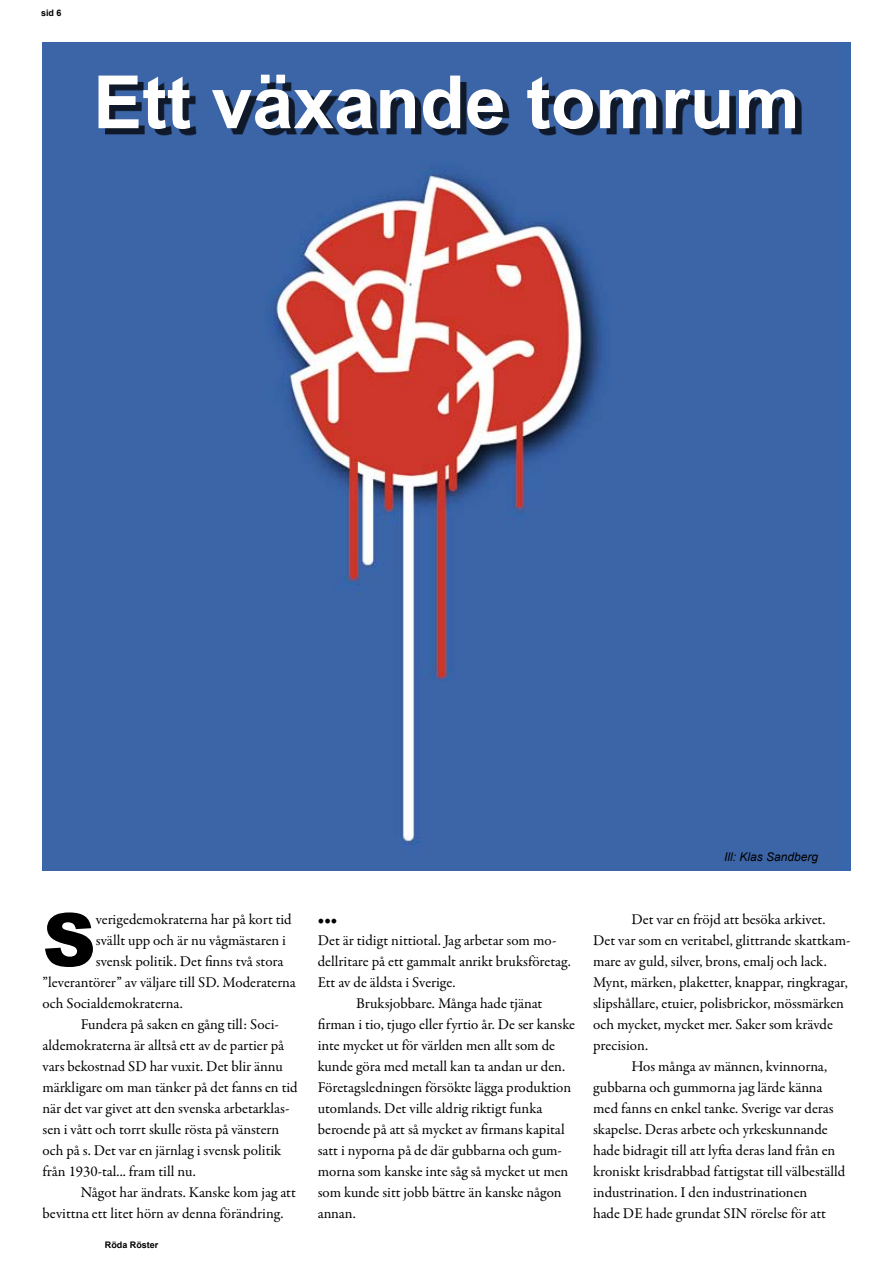
<style>
.page{position:relative;width:893px;height:1263px;background:#fff}
.page>*{position:absolute;margin:0;border:0;box-sizing:border-box;transform-origin:0 0}
.t1{font:900 73.65px "Arial";color:#000}
.t2{font:700 73.5px "Arial";color:#fff}
.t3{font:15px "Garamond Premr Pro";letter-spacing:-.005em;color:#000}
.t4{font:italic 12px "Arial";color:#000}
.t5{font:700 9px "Arial";color:#000}
</style>
<div class="page">
<img style="left:43px;top:43px;width:807px;height:827px">
<div style="left:105px;top:82px;width:696px;height:53px;background:#000;opacity:.75"></div>
<p class="t5" style="left:41px;top:7px;width:22px">sid 6</p>
<h2 class="t2" style="left:93px;top:54px;width:708px">Ett växande tomrum</h2>
<p class="t4" style="left:724px;top:849px;width:96px">Ill: Klas Sandberg</p>
<h1 class="t1" style="left:43px;top:886px;width:55px">S</h1>
<p class="t3" style="left:96px;top:910px;width:198px">verigedemokraterna har på kort tid</p>
<p class="t3" style="left:96px;top:931px;width:192px">svällt upp och är nu vågmästaren i</p>
<p class="t3" style="left:96px;top:952px;width:189px">svensk politik. Det finns två stora</p>
<p class="t3" style="left:43px;top:973px;width:255px">”leverantörer” av väljare till SD. Moderaterna</p>
<p class="t3" style="left:43px;top:994px;width:142px">och Socialdemokraterna.</p>
<p class="t3" style="left:81px;top:1015px;width:200px">Fundera på saken en gång till: Soci-</p>
<p class="t3" style="left:43px;top:1036px;width:240px">aldemokraterna är alltså ett av de partier på</p>
<p class="t3" style="left:43px;top:1057px;width:242px">vars bekostnad SD har vuxit. Det blir ännu</p>
<p class="t3" style="left:43px;top:1078px;width:257px">märkligare om man tänker på det fanns en tid</p>
<p class="t3" style="left:43px;top:1099px;width:248px">när det var givet att den svenska arbetarklas-</p>
<p class="t3" style="left:43px;top:1120px;width:238px">sen i vått och torrt skulle rösta på vänstern</p>
<p class="t3" style="left:43px;top:1141px;width:240px">och på s. Det var en järnlag i svensk politik</p>
<p class="t3" style="left:43px;top:1162px;width:155px">från 1930-tal... fram till nu.</p>
<p class="t3" style="left:81px;top:1183px;width:217px">Något har ändrats. Kanske kom jag att</p>
<p class="t3" style="left:43px;top:1204px;width:242px">bevittna ett litet hörn av denna förändring.</p>
<p class="t5" style="left:105px;top:1239px;width:55px">Röda Röster</p>
<p class="t3" style="left:318px;top:910px;width:21px">•••</p>
<p class="t3" style="left:318px;top:931px;width:240px">Det är tidigt nittiotal. Jag arbetar som mo-</p>
<p class="t3" style="left:318px;top:952px;width:255px">dellritare på ett gammalt anrikt bruksföretag.</p>
<p class="t3" style="left:318px;top:973px;width:139px">Ett av de äldsta i Sverige.</p>
<p class="t3" style="left:356px;top:994px;width:188px">Bruksjobbare. Många hade tjänat</p>
<p class="t3" style="left:318px;top:1015px;width:259px">firman i tio, tjugo eller fyrtio år. De ser kanske</p>
<p class="t3" style="left:318px;top:1036px;width:239px">inte mycket ut för världen men allt som de</p>
<p class="t3" style="left:318px;top:1057px;width:249px">kunde göra med metall kan ta andan ur den.</p>
<p class="t3" style="left:318px;top:1078px;width:255px">Företagsledningen försökte lägga produktion</p>
<p class="t3" style="left:318px;top:1099px;width:226px">utomlands. Det ville aldrig riktigt funka</p>
<p class="t3" style="left:318px;top:1120px;width:248px">beroende på att så mycket av firmans kapital</p>
<p class="t3" style="left:318px;top:1141px;width:246px">satt i nyporna på de där gubbarna och gum-</p>
<p class="t3" style="left:318px;top:1162px;width:252px">morna som kanske inte såg så mycket ut men</p>
<p class="t3" style="left:318px;top:1183px;width:245px">som kunde sitt jobb bättre än kanske någon</p>
<p class="t3" style="left:318px;top:1204px;width:40px">annan.</p>
<p class="t3" style="left:631px;top:910px;width:196px">Det var en fröjd att besöka arkivet.</p>
<p class="t3" style="left:593px;top:931px;width:259px">Det var som en veritabel, glittrande skattkam-</p>
<p class="t3" style="left:593px;top:952px;width:235px">mare av guld, silver, brons, emalj och lack.</p>
<p class="t3" style="left:593px;top:973px;width:256px">Mynt, märken, plaketter, knappar, ringkragar,</p>
<p class="t3" style="left:593px;top:994px;width:252px">slipshållare, etuier, polisbrickor, mössmärken</p>
<p class="t3" style="left:593px;top:1015px;width:241px">och mycket, mycket mer. Saker som krävde</p>
<p class="t3" style="left:593px;top:1036px;width:56px">precision.</p>
<p class="t3" style="left:631px;top:1057px;width:197px">Hos många av männen, kvinnorna,</p>
<p class="t3" style="left:593px;top:1078px;width:231px">gubbarna och gummorna jag lärde känna</p>
<p class="t3" style="left:593px;top:1099px;width:242px">med fanns en enkel tanke. Sverige var deras</p>
<p class="t3" style="left:593px;top:1120px;width:236px">skapelse. Deras arbete och yrkeskunnande</p>
<p class="t3" style="left:593px;top:1141px;width:244px">hade bidragit till att lyfta deras land från en</p>
<p class="t3" style="left:593px;top:1162px;width:254px">kroniskt krisdrabbad fattigstat till välbeställd</p>
<p class="t3" style="left:593px;top:1183px;width:216px">industrination. I den industrinationen</p>
<p class="t3" style="left:593px;top:1204px;width:234px">hade DE hade grundat SIN rörelse för att</p>
</div>
